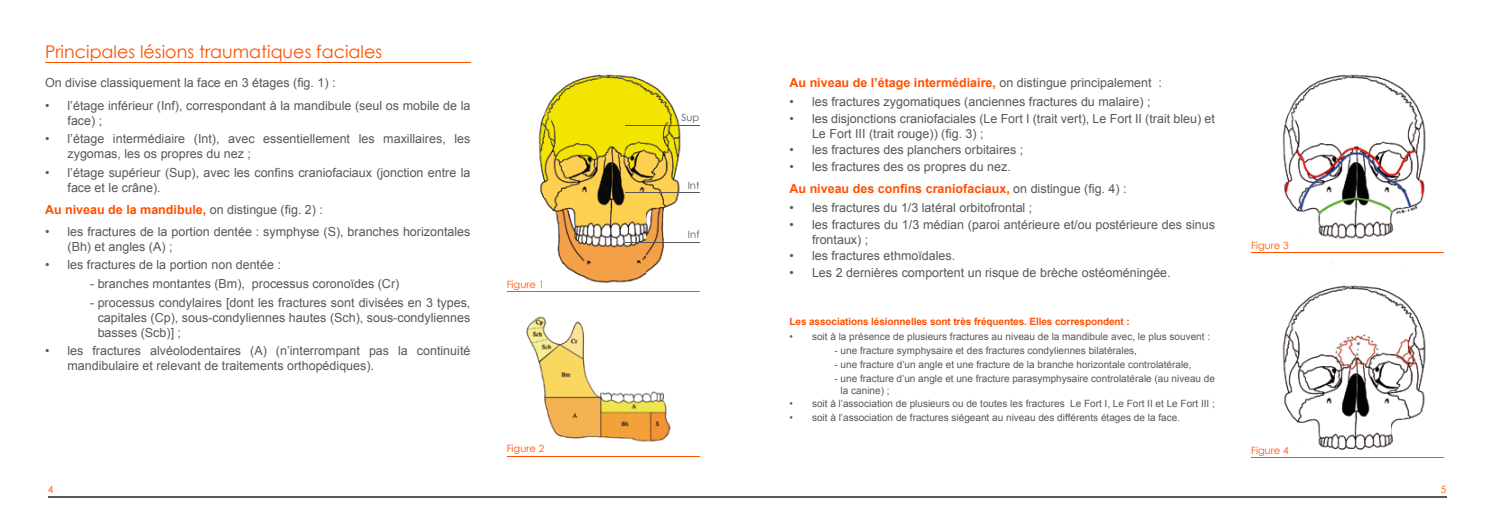
<style>
.page{position:relative;width:1489px;height:525px;background:#fff}
.page>*{position:absolute;margin:0;border:0;box-sizing:border-box;transform-origin:0 0}
.t1{font:17.5px "Century Gothic";color:#ff5000}
.t2{font:12.5px/15px "Arial";color:#58585a}
.t3{font:700 12.5px "Arial";color:#ff5000}
.t4{font:10px/12px "Arial";color:#58585a}
.t5{font:700 10px "Arial";letter-spacing:-.01em;color:#ff5000}
.t6{font:10px "Century Gothic";color:#ff5000}
.t7{font:10px "Century Gothic";color:#58585a}
.s1{font-weight:400;color:#58585a}
.s2{font-weight:700;color:#ff5000}
</style>
<div class="page">
<hr style="left:48px;top:495px;width:1398px;height:2px;background:#58585a">
<hr style="left:45px;top:62px;width:425px;height:1px;background:#ff5000">
<img style="left:538px;top:74px;width:143px;height:210px">
<img style="left:526px;top:316px;width:145px;height:126px">
<hr style="left:507px;top:291px;width:192px;height:1px;background:#ff5000">
<hr style="left:507px;top:455px;width:192px;height:1px;background:#ff5000">
<img style="left:1282px;top:74px;width:107px;height:376px">
<img style="left:1389px;top:80px;width:37px;height:154px">
<img style="left:1389px;top:291px;width:37px;height:154px">
<img style="left:1282px;top:282px;width:107px;height:2px">
<hr style="left:1251px;top:252px;width:192px;height:1px;background:#ff5000">
<hr style="left:1251px;top:457px;width:192px;height:1px;background:#ff5000">
<hr style="left:625px;top:125px;width:74px;height:1px;background:#58585a">
<hr style="left:625px;top:192px;width:74px;height:1px;background:#58585a">
<hr style="left:625px;top:242px;width:74px;height:1px;background:#58585a">
<h1 class="t1" style="left:45px;top:41px;width:339px">Principales lésions traumatiques faciales</h1>
<p class="t2" style="left:45px;top:76px;width:292px">On divise classiquement la face en 3 étages (fig. 1) :</p>
<p class="t2" style="left:68px;top:98px;width:404px;text-indent:-22px">• l’étage inférieur (Inf), correspondant à la mandibule (seul os mobile de la face) ;</p>
<p class="t2" style="left:68px;top:131px;width:404px;text-indent:-22px">• l’étage intermédiaire (Int), avec essentiellement les maxillaires, les zygomas, les os propres du nez ;</p>
<p class="t2" style="left:68px;top:165px;width:404px;text-indent:-22px">• l’étage supérieur (Sup), avec les confins craniofaciaux (jonction entre la face et le crâne).</p>
<p class="t3" style="left:45px;top:201px;width:279px">Au niveau de la mandibule, <span class="s1">on distingue (fig. 2) :</span></p>
<p class="t2" style="left:68px;top:224px;width:404px;text-indent:-22px">• les fractures de la portion dentée : symphyse (S), branches horizontales (Bh) et angles (A) ;</p>
<p class="t2" style="left:45px;top:257px;width:237px">• les fractures de la portion non dentée :</p>
<p class="t2" style="left:90px;top:276px;width:311px">- branches montantes (Bm), processus coronoïdes (Cr)</p>
<p class="t2" style="left:98px;top:294px;width:374px;text-align:justify;text-indent:-8px">- processus condylaires [dont les fractures sont divisées en 3 types, capitales (Cp), sous-condyliennes hautes (Sch), sous-condyliennes basses (Scb)] ;</p>
<p class="t2" style="left:68px;top:343px;width:404px;text-indent:-22px">• les fractures alvéolodentaires (A) (n’interrompant pas la continuité mandibulaire et relevant de traitements orthopédiques).</p>
<p class="t6" style="left:507px;top:278px;width:39px">Figure 1</p>
<p class="t6" style="left:507px;top:442px;width:39px">Figure 2</p>
<p class="t7" style="left:681px;top:112px;width:19px">Sup</p>
<p class="t7" style="left:687px;top:179px;width:13px">Int</p>
<p class="t7" style="left:688px;top:228px;width:13px">Inf</p>
<p class="t3" style="left:789px;top:74px;width:374px">Au niveau de l’étage intermédiaire, <span class="s1">on distingue principalement :</span></p>
<p class="t2" style="left:789px;top:94px;width:362px">• les fractures zygomatiques (anciennes fractures du malaire) ;</p>
<p class="t2" style="left:812px;top:111px;width:404px;text-indent:-22px">• les disjonctions craniofaciales (Le Fort I (trait vert), Le Fort II (trait bleu) et<br>Le Fort III (trait rouge)) (fig. 3) ;</p>
<p class="t2" style="left:789px;top:142px;width:235px">• les fractures des planchers orbitaires ;</p>
<p class="t2" style="left:789px;top:156px;width:338px;line-height:22.1px">• les fractures des os propres du nez.<br><span class="s2">Au niveau des confins craniofaciaux,</span> on distingue (fig. 4) :</p>
<p class="t2" style="left:789px;top:200px;width:244px">• les fractures du 1/3 latéral orbitofrontal ;</p>
<p class="t2" style="left:812px;top:217px;width:404px;text-indent:-22px">• les fractures du 1/3 médian (paroi antérieure et/ou postérieure des sinus frontaux) ;</p>
<p class="t2" style="left:789px;top:248px;width:167px">• les fractures ethmoïdales.</p>
<p class="t2" style="left:789px;top:265px;width:383px">• Les 2 dernières comportent un risque de brèche ostéoméningée.</p>
<p class="t5" style="left:789px;top:314px;width:342px">Les associations lésionnelles sont très fréquentes. Elles correspondent :</p>
<p class="t4" style="left:789px;top:330px;width:422px">• soit à la présence de plusieurs fractures au niveau de la mandibule avec, le plus souvent :</p>
<p class="t4" style="left:834px;top:344px;width:304px">- une fracture symphysaire et des fractures condyliennes bilatérales,</p>
<p class="t4" style="left:834px;top:358px;width:358px">- une fracture d’un angle et une fracture de la branche horizontale controlatérale,</p>
<p class="t4" style="left:840px;top:372px;width:376px;text-indent:-6px">- une fracture d’un angle et une fracture parasymphysaire controlatérale (au niveau de la canine) ;</p>
<p class="t4" style="left:789px;top:398px;width:427px">• soit à l’association de plusieurs ou de toutes les fractures Le Fort I, Le Fort II et Le Fort III ;</p>
<p class="t4" style="left:789px;top:411px;width:392px">• soit à l’association de fractures siégeant au niveau des différents étages de la face.</p>
<p class="t6" style="left:1251px;top:239px;width:39px">Figure 3</p>
<p class="t6" style="left:1251px;top:444px;width:39px">Figure 4</p>
<p class="t6" style="left:48px;top:483px;width:7px">4</p>
<p class="t6" style="left:1440px;top:483px;width:7px">5</p>
</div>
